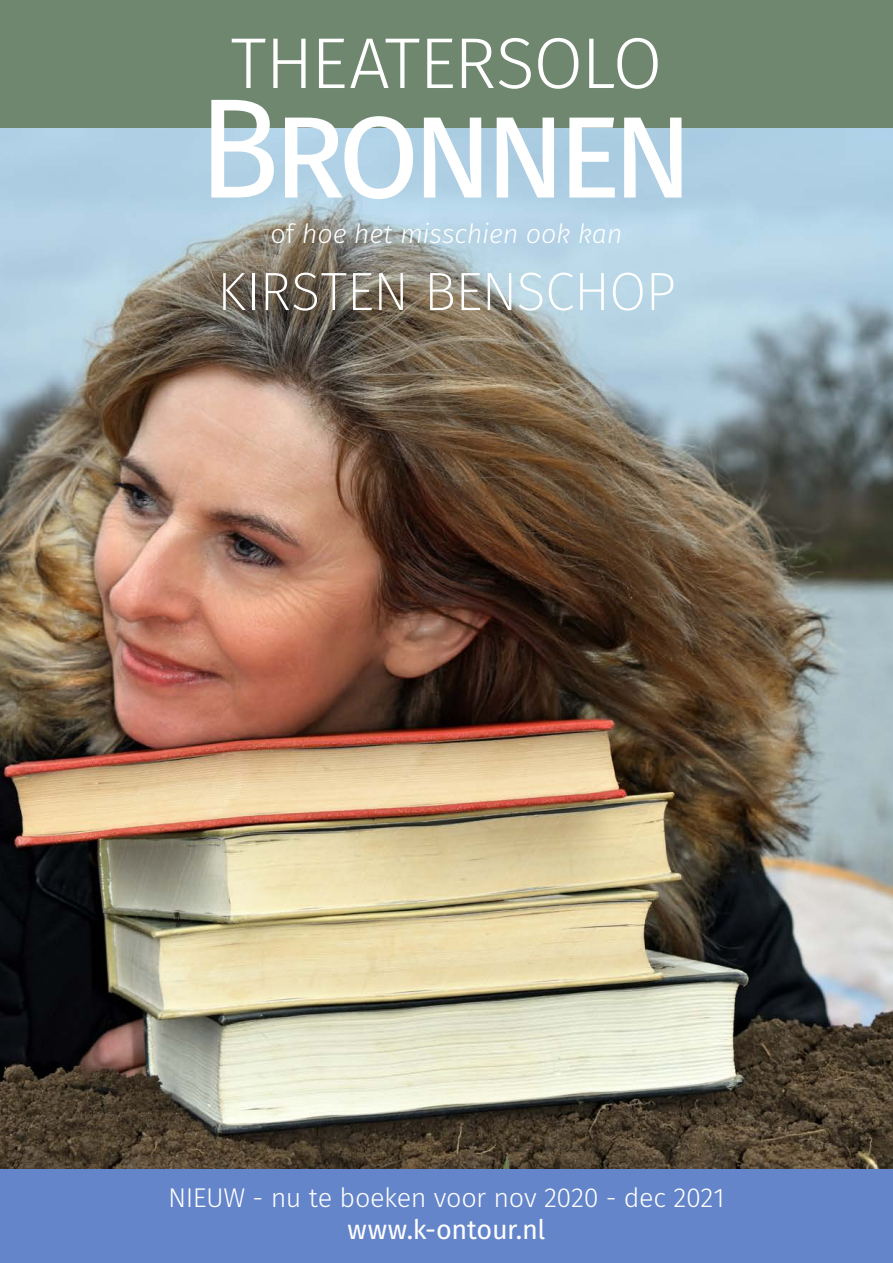
<style>
.page{position:relative;width:893px;height:1263px;background:#fff}
.page>*{position:absolute;margin:0;border:0;box-sizing:border-box;transform-origin:0 0}
.hoofdkop_1{font:141.75px "Fira Sans";letter-spacing:-.08em;color:#fff;scale:.95 1}
.hoofdkop_2{font:300 72px "Fira Sans";letter-spacing:-.025em;color:#fff}
.hoofdkop_3{font:200 54px "Fira Sans";letter-spacing:-.015em;color:#fff}
.info_subtekst{font:300 27px "Fira Sans";letter-spacing:-.015em;color:#fff}
.hoofdkop_4{font:italic 300 27px "Fira Sans";letter-spacing:-.01em;color:#fff}
.info_subtekst-2{font:27px "Fira Sans";letter-spacing:-.015em;color:#fff}
.s1{font-style:normal}
</style>
<div class="page">
<img style="left:0;top:128px;width:893px;height:1041px">
<div style="left:0;top:0;width:893px;height:128px;background:#6e876e"></div>
<div style="left:0;top:1169px;width:893px;height:94px;background:#6485ca"></div>
<p class="hoofdkop_2" style="left:231px;top:12px;width:433px">THEATERSOLO</p>
<p class="hoofdkop_1" style="left:198px;top:49px;width:525px">Bronnen</p>
<p class="hoofdkop_4" style="left:271px;top:214px;width:353px"><span class="s1">of</span> hoe het misschien ook kan</p>
<p class="hoofdkop_3" style="left:217px;top:253px;width:461px">KIRSTEN BENSCHOP</p>
<p class="info_subtekst" style="left:168px;top:1178px;width:558px">NIEUW - nu te boeken voor nov 2020 - dec 2021</p>
<p class="info_subtekst-2" style="left:348px;top:1211px;width:199px">www.k-ontour.nl</p>
</div>
